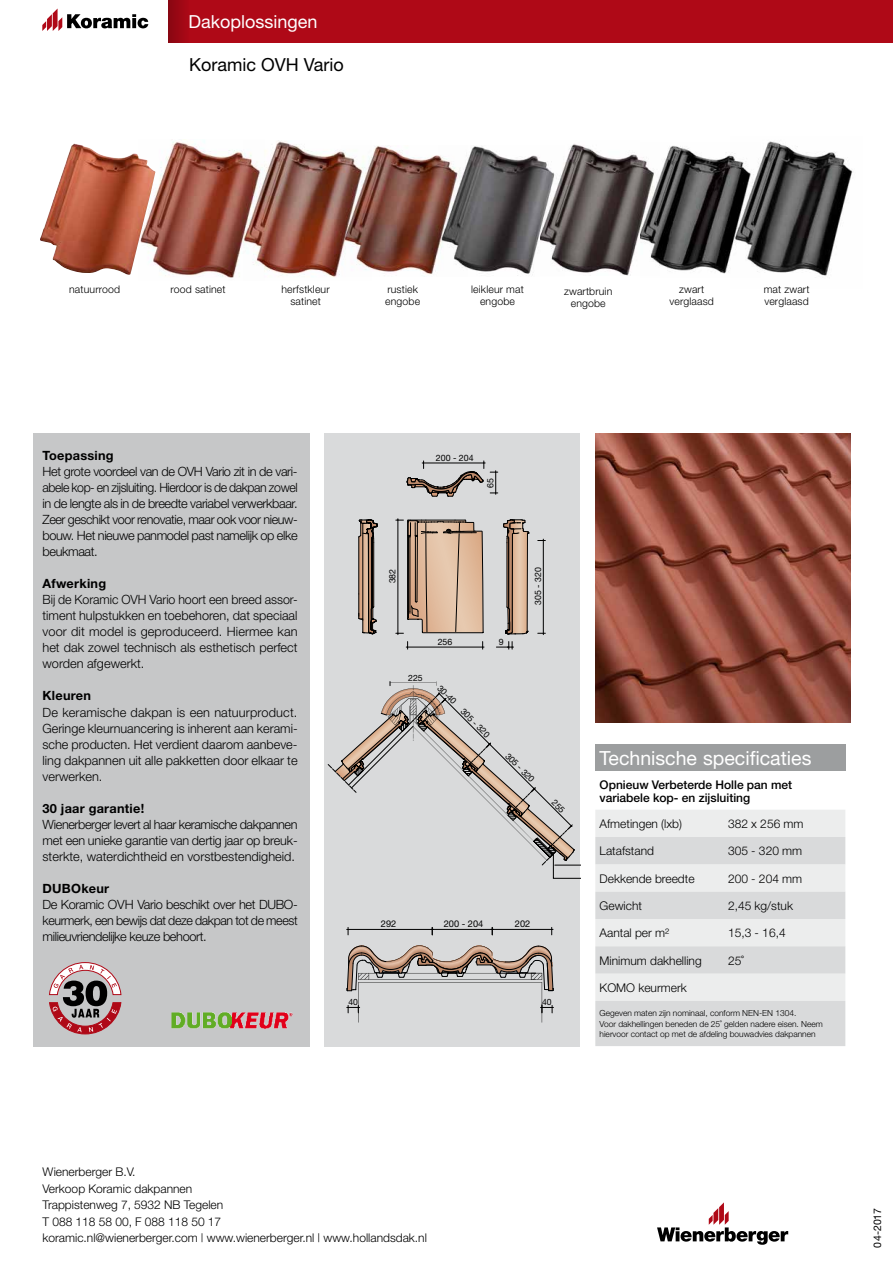
<style>
.page{position:relative;width:893px;height:1263px;background:#fff}
.page>*{position:absolute;margin:0;border:0;box-sizing:border-box;transform-origin:0 0}
.t1{font:19.5px "Helvetica Neue";color:#fff}
.t2{font:18px "Helvetica Neue";color:#000}
.t3{font:18px "Helvetica Neue";color:#fff}
.t4{font:300 12.75px/16px "Helvetica Neue";color:#000;text-align:justify}
.t5{font:700 12.75px "Helvetica Neue";letter-spacing:.02em;color:#000}
.t6{font:300 12px/16.5px "Helvetica Neue";color:#000}
.t7{font:500 12px/13.5px "Helvetica Neue";color:#000}
.t8{font:300 10.5px/12px "Helvetica Neue";letter-spacing:.015em;color:#000;text-align:center}
.t9{font:10.5px "Helvetica Neue";color:#000}
.t10{font:9.3px "Helvetica Neue LTW1 G";color:#000}
.t11{font:8.85px "Helvetica Neue LTW1 G";color:#000}
.t12{font:8.7px "Helvetica Neue LTW1 G";color:#000}
.t13{font:300 8.4px/10.5px "Helvetica Neue";color:#000}
</style>
<div class="page">
<div style="left:325px;top:434px;width:255px;height:613px;background:#d9dadb"></div>
<div style="left:169px;top:0;width:724px;height:43px;background:#af0917"></div>
<div style="left:33px;top:434px;width:276px;height:613px;background:#c6c7c8"></div>
<div style="left:169px;top:0;width:20px;height:43px;background:linear-gradient(to right,#8a0712,#aa0816)"></div>
<svg style="left:42px;top:9px;width:106px;height:22px"></svg>
<img style="left:595px;top:434px;width:255px;height:289px">
<div style="left:595px;top:744px;width:250px;height:27px;background:#9c9e9f"></div>
<div style="left:595px;top:810px;width:250px;height:27px;background:#eceded"></div>
<svg style="left:595px;top:837px;width:250px;height:209px;background:#e0e1e2"></svg>
<img style="left:40px;top:143px;width:98px;height:132px">
<img style="left:372px;top:146px;width:66px;height:126px">
<img style="left:438px;top:146px;width:103px;height:129px">
<img style="left:264px;top:140px;width:108px;height:137px">
<img style="left:541px;top:144px;width:99px;height:131px">
<img style="left:640px;top:146px;width:90px;height:128px">
<img style="left:138px;top:141px;width:126px;height:137px">
<svg style="left:358px;top:167px;width:20px;height:467px"></svg>
<svg style="left:396px;top:167px;width:133px;height:482px"></svg>
<hr style="left:543px;top:540px;width:1px;height:93px;background:#000">
<svg style="left:347px;top:927px;width:207px;height:95px"></svg>
<svg style="left:49px;top:962px;width:73px;height:72px"></svg>
<img style="left:171px;top:1012px;width:122px;height:17px">
<img style="left:730px;top:141px;width:123px;height:135px">
<svg style="left:657px;top:1202px;width:131px;height:43px"></svg>
<svg style="left:328px;top:681px;width:252px;height:197px"></svg>
<h2 class="t3" style="left:189px;top:11px;width:131px">Dakoplossingen</h2>
<h2 class="t2" style="left:189px;top:54px;width:156px">Koramic OVH Vario</h2>
<p class="t8" style="left:69px;top:283px;width:52px">natuurrood</p>
<p class="t8" style="left:385px;top:283px;width:36px;text-align:left">rustiek engobe</p>
<p class="t8" style="left:471px;top:283px;width:54px">leikleur mat engobe</p>
<p class="t8" style="left:171px;top:283px;width:56px">rood satinet</p>
<p class="t8" style="left:764px;top:283px;width:47px;text-align:left">mat zwart verglaasd</p>
<p class="t8" style="left:281px;top:283px;width:50px">herfstkleur satinet</p>
<p class="t8" style="left:564px;top:285px;width:50px">zwartbruin engobe</p>
<p class="t8" style="left:669px;top:283px;width:46px">zwart verglaasd</p>
<p class="t5" style="left:43px;top:447px;width:73px">Toepassing</p>
<p class="t4" style="left:43px;top:463px;width:257px">Het grote voordeel van de OVH Vario zit in de vari&shy;abele kop- en zijsluiting. Hierdoor is de dakpan zowel in de lengte als in de breedte variabel verwerkbaar.<br>Zeer geschikt voor renovatie, maar ook voor nieuw&shy;bouw. Het nieuwe panmodel past namelijk op elke beukmaat.</p>
<p class="t5" style="left:43px;top:576px;width:65px">Afwerking</p>
<p class="t4" style="left:43px;top:591px;width:257px">Bij de Koramic OVH Vario hoort een breed assor&shy;timent hulpstukken en toebehoren, dat speciaal voor dit model is geproduceerd. Hiermee kan het dak zowel technisch als esthetisch perfect worden afgewerkt.</p>
<p class="t5" style="left:43px;top:688px;width:50px">Kleuren</p>
<p class="t4" style="left:43px;top:704px;width:257px">De keramische dakpan is een natuurproduct.<br>Geringe kleurnuancering is inherent aan kerami&shy;sche producten. Het verdient daarom aanbeve&shy;ling dakpannen uit alle pakketten door elkaar te verwerken.</p>
<p class="t5" style="left:43px;top:800px;width:103px">30 jaar garantie!</p>
<p class="t4" style="left:43px;top:816px;width:257px">Wienerberger levert al haar keramische dakpannen met een unieke garantie van dertig jaar op breuk&shy;sterkte, waterdichtheid en vorstbestendigheid.</p>
<p class="t5" style="left:43px;top:881px;width:68px">DUBOkeur</p>
<p class="t4" style="left:43px;top:896px;width:257px">De Koramic OVH Vario beschikt over het DUBO&shy;keurmerk, een bewijs dat deze dakpan tot de meest milieuvriendelijke keuze behoort.</p>
<p class="t11" style="left:436px;top:452px;width:39px">200 - 204</p>
<p class="t11" style="left:485px;top:488px;width:11px;rotate:-90deg">65</p>
<p class="t11" style="left:387px;top:583px;width:16px;rotate:-90deg">382</p>
<p class="t12" style="left:408px;top:673px;width:16px">225</p>
<p class="t11" style="left:438px;top:636px;width:16px">256</p>
<p class="t11" style="left:499px;top:636px;width:6px">9</p>
<p class="t11" style="left:532px;top:605px;width:39px;rotate:-90deg">305 - 320</p>
<p class="t12" style="left:443px;top:683px;width:24px;rotate:45deg">30-40</p>
<p class="t12" style="left:466px;top:706px;width:39px;rotate:45deg">305 - 320</p>
<p class="t12" style="left:511px;top:750px;width:39px;rotate:45deg">305 - 320</p>
<p class="t10" style="left:381px;top:918px;width:17px">292</p>
<p class="t10" style="left:444px;top:918px;width:41px">200 - 204</p>
<p class="t10" style="left:515px;top:918px;width:17px">202</p>
<p class="t12" style="left:348px;top:997px;width:11px">40</p>
<p class="t12" style="left:542px;top:997px;width:11px">40</p>
<h1 class="t1" style="left:600px;top:747px;width:213px">Technische specificaties</h1>
<p class="t7" style="left:600px;top:777px;width:194px">Opnieuw Verbeterde Holle pan met variabele kop- en zijsluiting</p>
<p class="t6" style="left:600px;top:815px;width:84px">Afmetingen (lxb)</p>
<p class="t6" style="left:728px;top:815px;width:77px">382 x 256 mm</p>
<p class="t6" style="left:600px;top:842px;width:56px">Latafstand</p>
<p class="t6" style="left:728px;top:843px;width:76px">305 - 320 mm</p>
<p class="t6" style="left:600px;top:870px;width:97px">Dekkende breedte</p>
<p class="t6" style="left:728px;top:870px;width:76px">200 - 204 mm</p>
<p class="t6" style="left:600px;top:897px;width:44px">Gewicht</p>
<p class="t6" style="left:728px;top:897px;width:67px">2,45 kg/stuk</p>
<p class="t6" style="left:600px;top:924px;width:71px">Aantal per m²</p>
<p class="t6" style="left:728px;top:924px;width:59px">15,3 - 16,4</p>
<p class="t6" style="left:600px;top:952px;width:104px">Minimum dakhelling</p>
<p class="t6" style="left:728px;top:952px;width:17px">25˚</p>
<p class="t6" style="left:600px;top:979px;width:89px">KOMO keurmerk</p>
<p class="t13" style="left:600px;top:1008px;width:225px">Gegeven maten zijn nominaal, conform NEN-EN 1304.<br>Voor dakhellingen beneden de 25˚ gelden nadere eisen. Neem hiervoor contact op met de afdeling bouwadvies dakpannen</p>
<p class="t6" style="left:43px;top:1163px;width:386px">Wienerberger B.V.<br>Verkoop Koramic dakpannen<br>Trappistenweg 7, 5932 NB Tegelen<br>T 088 118 58 00, F 088 118 50 17<br>koramic.nl@wienerberger.com | www.wienerberger.nl | www.hollandsdak.nl</p>
<p class="t9" style="left:871px;top:1247px;width:41px;rotate:-90deg">04-2017</p>
</div>
